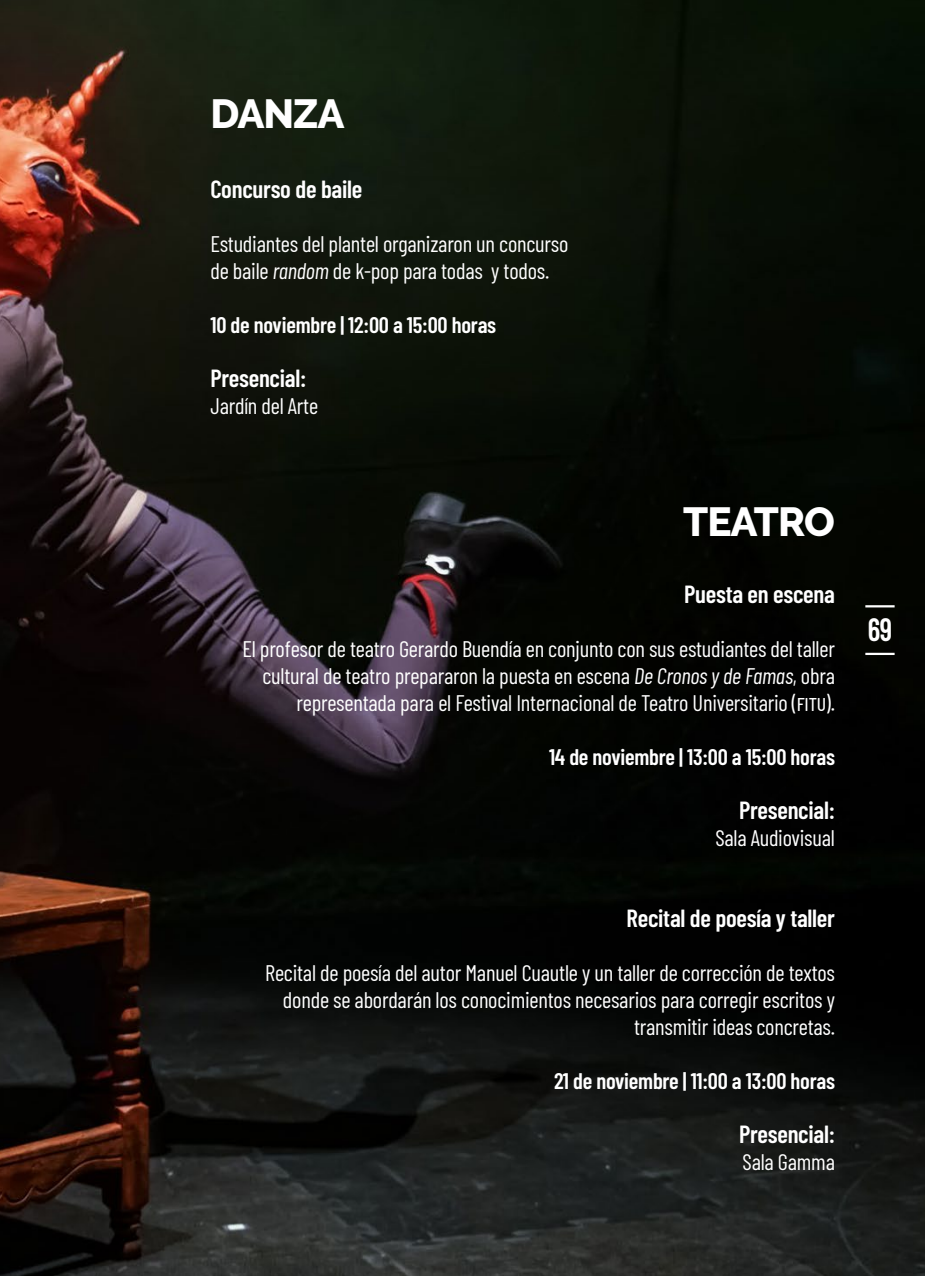
<style>
.page{position:relative;width:925px;height:1276px;background:#fff}
.page>*{position:absolute;margin:0;border:0;box-sizing:border-box;transform-origin:0 0}
.t1{font:800 40.5px "Raleway";letter-spacing:-.025em;color:#fff}
.t2{font:600 32.18px "Barlow Condensed";color:#fff;scale:.91 1}
.t3{font:600 24.75px "Barlow Condensed";letter-spacing:-.01em;color:#fff}
.t4{font:22.5px/27px "Barlow Condensed";letter-spacing:-.01em;color:#fff;text-align:right}
.t5{font:600 22.5px "Barlow Condensed";letter-spacing:-.01em;color:#fff}
.s1{font-style:italic}
</style>
<div class="page">
<img style="left:0;top:0;width:925px;height:1276px">
<hr style="left:865px;top:605px;width:29px;height:2px;background:#fff">
<hr style="left:865px;top:653px;width:29px;height:2px;background:#fff">
<h1 class="t1" style="left:210px;top:91px;width:136px">DANZA</h1>
<p class="t3" style="left:210px;top:171px;width:153px">Concurso de baile</p>
<p class="t4" style="left:210px;top:229px;width:359px;text-align:left">Estudiantes del plantel organizaron un concurso de baile <span class="s1">random</span> de k-pop para todas y todos.</p>
<p class="t5" style="left:210px;top:309px;width:287px">10 de noviembre | 12:00 a 15:00 horas</p>
<p class="t3" style="left:210px;top:360px;width:97px">Presencial:</p>
<p class="t4" style="left:210px;top:391px;width:109px">Jardín del Arte</p>
<h1 class="t1" style="left:683px;top:499px;width:153px">TEATRO</h1>
<p class="t3" style="left:684px;top:576px;width:152px">Puesta en escena</p>
<p class="t4" style="left:242px;top:634px;width:594px">El profesor de teatro Gerardo Buendía en conjunto con sus estudiantes del taller cultural de teatro prepararon la puesta en escena <span class="s1">De Cronos y de Famas</span>, obra representada para el Festival Internacional de Teatro Universitario (fitu).</p>
<p class="t5" style="left:549px;top:741px;width:287px">14 de noviembre | 13:00 a 15:00 horas</p>
<p class="t3" style="left:739px;top:792px;width:97px">Presencial:</p>
<p class="t4" style="left:715px;top:823px;width:121px">Sala Audiovisual</p>
<p class="t3" style="left:626px;top:900px;width:210px">Recital de poesía y taller</p>
<p class="t4" style="left:265px;top:958px;width:571px">Recital de poesía del autor Manuel Cuautle y un taller de corrección de textos donde se abordarán los conocimientos necesarios para corregir escritos y transmitir ideas concretas.</p>
<p class="t5" style="left:554px;top:1065px;width:282px">21 de noviembre | 11:00 a 13:00 horas</p>
<p class="t3" style="left:739px;top:1116px;width:97px">Presencial:</p>
<p class="t4" style="left:742px;top:1147px;width:94px">Sala Gamma</p>
<h2 class="t2" style="left:867px;top:607px;width:29px">69</h2>
</div>
